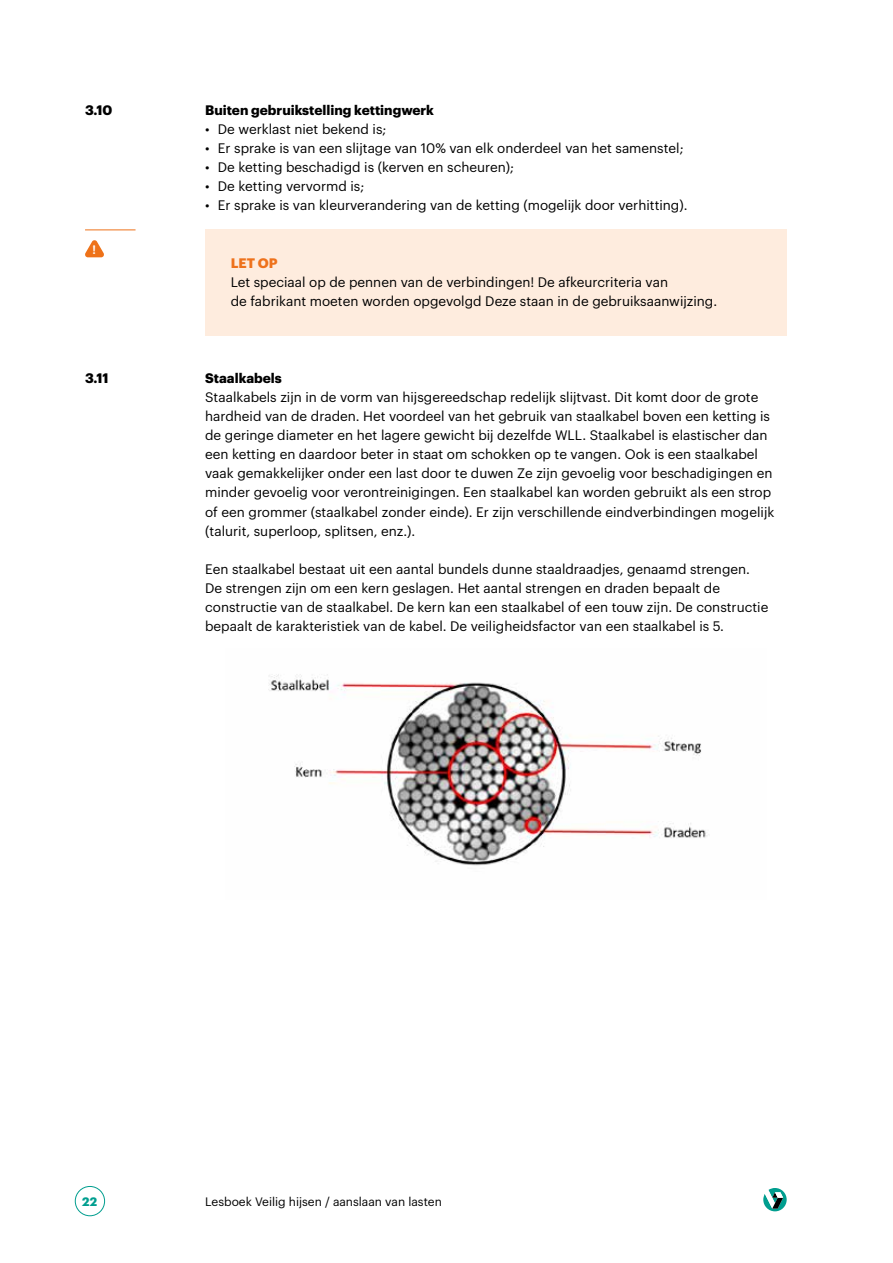
<style>
.page{position:relative;width:893px;height:1263px;background:#fff}
.page>*{position:absolute;margin:0;border:0;box-sizing:border-box;transform-origin:0 0}
.t1{font:13.5px/19.2px "Graphik";color:#000}
.t2{font:700 13.5px "Graphik";color:#000}
.t3{font:700 13.5px "Graphik";color:#ee721c}
.t4{font:700 12.75px "Inconsolata";color:#fff}
.t5{font:12px "Graphik";color:#000}
.t6{font:700 12px "Graphik";color:#009e8f}
</style>
<div class="page">
<div style="left:75px;top:1186px;width:30px;height:30px;border:1px solid #009e8f;border-radius:50%"></div>
<svg style="left:763px;top:1188px;width:24px;height:23px"></svg>
<div style="left:205px;top:230px;width:582px;height:106px;background:#feecde"></div>
<svg style="left:85px;top:240px;width:19px;height:17px"></svg>
<hr style="left:85px;top:230px;width:51px;height:1px;background:#ee7219">
<img style="left:268px;top:674px;width:441px;height:192px">
<p class="t2" style="left:85px;top:99px;width:29px">3.10</p>
<p class="t4" style="left:91px;top:242px;width:8px">!</p>
<p class="t2" style="left:85px;top:367px;width:25px">3.11</p>
<p class="t2" style="left:205px;top:99px;width:230px">Buiten gebruikstelling kettingwerk</p>
<p class="t1" style="left:205px;top:118px;width:183px">• De werklast niet bekend is;</p>
<p class="t1" style="left:205px;top:137px;width:480px">• Er sprake is van een slijtage van 10% van elk onderdeel van het samenstel;</p>
<p class="t1" style="left:205px;top:157px;width:310px">• De ketting beschadigd is (kerven en scheuren);</p>
<p class="t1" style="left:205px;top:176px;width:161px">• De ketting vervormd is;</p>
<p class="t1" style="left:205px;top:195px;width:484px">• Er sprake is van kleurverandering van de ketting (mogelijk door verhitting).</p>
<p class="t3" style="left:231px;top:253px;width:48px">LET OP</p>
<p class="t1" style="left:231px;top:271px;width:488px">Let speciaal op de pennen van de verbindingen! De afkeurcriteria van<br>de fabrikant moeten worden opgevolgd Deze staan in de gebruiksaanwijzing.</p>
<p class="t2" style="left:205px;top:367px;width:78px">Staalkabels</p>
<p class="t1" style="left:205px;top:386px;width:571px">Staalkabels zijn in de vorm van hijsgereedschap redelijk slijtvast. Dit komt door de grote hardheid van de draden. Het voordeel van het gebruik van staalkabel boven een ketting is de geringe diameter en het lagere gewicht bij dezelfde WLL. Staalkabel is elastischer dan een ketting en daardoor beter in staat om schokken op te vangen. Ook is een staalkabel vaak gemakkelijker onder een last door te duwen Ze zijn gevoelig voor beschadigingen en minder gevoelig voor verontreinigingen. Een staalkabel kan worden gebruikt als een strop of een grommer (staalkabel zonder einde). Er zijn verschillende eindverbindingen mogelijk (talurit, superloop, splitsen, enz.).</p>
<p class="t1" style="left:205px;top:558px;width:565px">Een staalkabel bestaat uit een aantal bundels dunne staaldraadjes, genaamd strengen.<br>De strengen zijn om een kern geslagen. Het aantal strengen en draden bepaalt de constructie van de staalkabel. De kern kan een staalkabel of een touw zijn. De constructie bepaalt de karakteristiek van de kabel. De veiligheidsfactor van een staalkabel is 5.</p>
<p class="t6" style="left:82px;top:1192px;width:16px">22</p>
<p class="t5" style="left:205px;top:1192px;width:238px">Lesboek Veilig hijsen / aanslaan van lasten</p>
</div>
